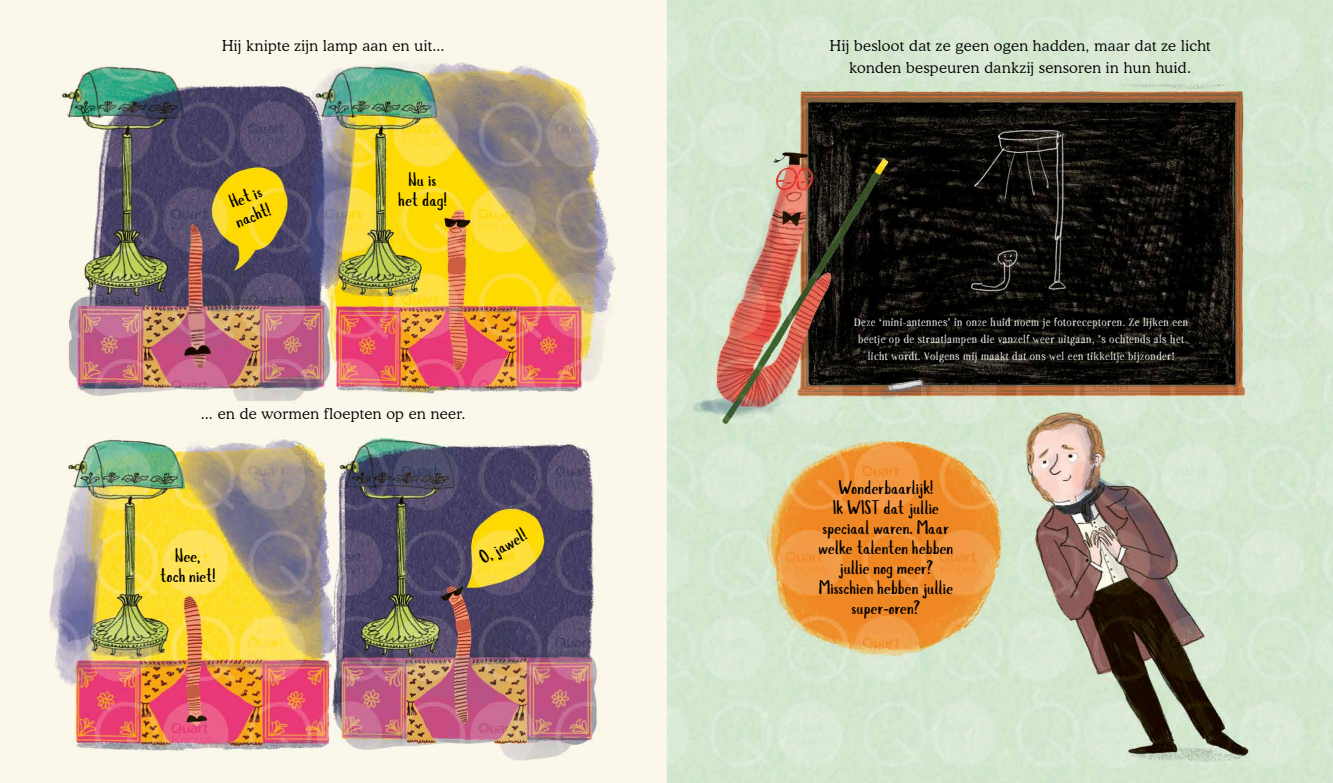
<style>
.page{position:relative;width:1333px;height:783px;background:#fff}
.page>*{position:absolute;margin:0;border:0;box-sizing:border-box;transform-origin:0 0}
.t1{font:19px/20px "Slopes";letter-spacing:-.005em;color:#000;text-align:center}
.t2{font:300 15px/22px "Cooper BT";letter-spacing:.025em;color:#000;text-align:center}
.t3{font:12px/17px "P22 Stanyan";letter-spacing:.04em;color:#fdfdfc;text-align:center}
</style>
<div class="page">
<img style="left:0;top:0;width:1332px;height:782px">
<p class="t2" style="left:222px;top:35px;width:224px">Hij knipte zijn lamp aan en uit...</p>
<h1 class="t1" style="left:225px;top:193px;width:38px;text-align:left;rotate:-21deg">Het is nacht!</h1>
<h1 class="t1" style="left:398px;top:169px;width:50px">Nu is het dag!</h1>
<p class="t2" style="left:201px;top:402px;width:266px">... en de wormen floepten op en neer.</p>
<h1 class="t1" style="left:160px;top:545px;width:57px">Nee,<br>toch niet!</h1>
<h1 class="t1" style="left:475px;top:550px;width:53px;rotate:-30deg">O, jawel!</h1>
<p class="t2" style="left:829px;top:35px;width:382px">Hij besloot dat ze geen ogen hadden, maar dat ze licht konden bespeuren dankzij sensoren in hun huid.</p>
<p class="t3" style="left:854px;top:313px;width:335px">Deze ‘mini-antennes’ in onze huid noem je fotoreceptoren. Ze lijken een beetje op de straatlampen die vanzelf weer uitgaan, ’s ochtends als het licht wordt. Volgens mij maakt dat ons wel een tikkeltje bijzonder!</p>
<h1 class="t1" style="left:818px;top:477px;width:136px">Wonderbaarlijk!<br>Ik WIST dat jullie speciaal waren. Maar welke talenten hebben jullie nog meer?<br>Misschien hebben jullie super-oren?</h1>
</div>
